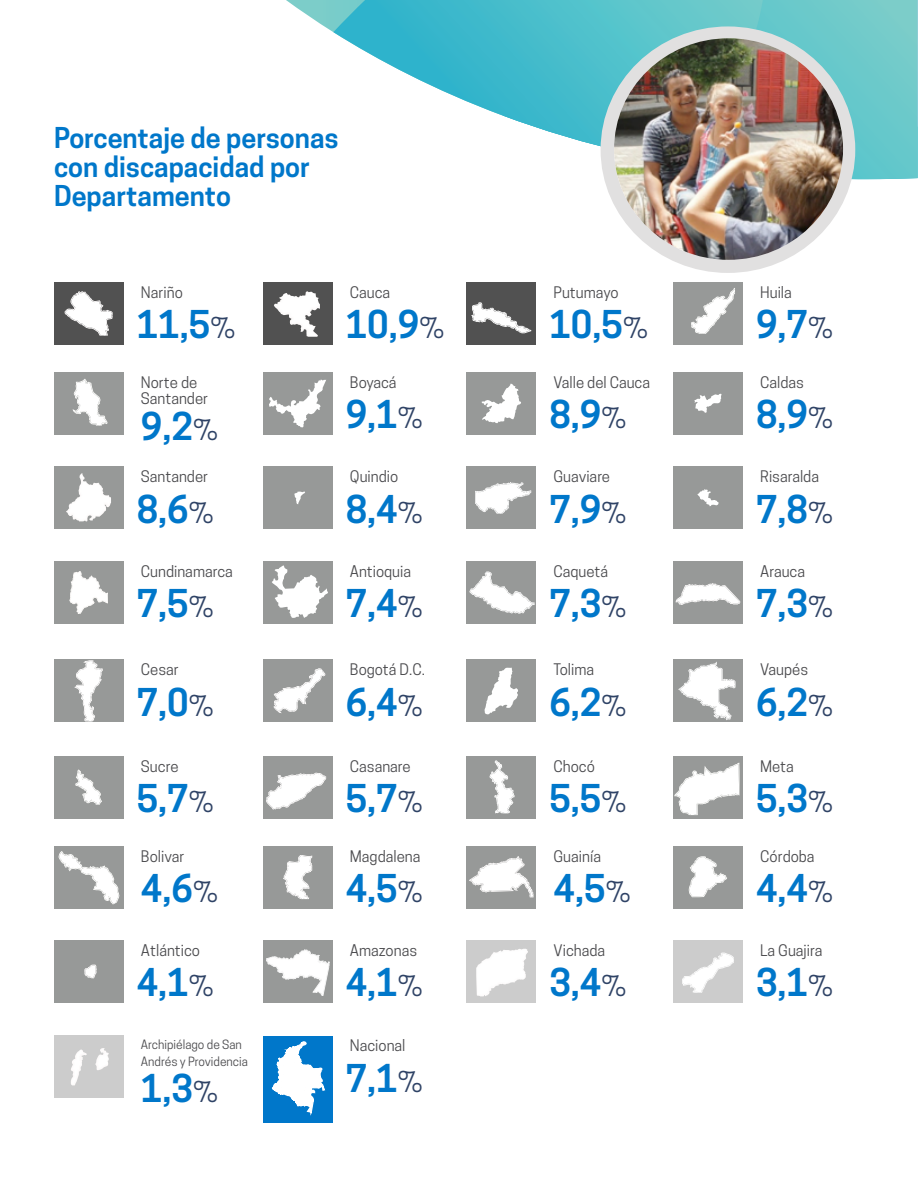
<style>
.page{position:relative;width:918px;height:1188px;background:#fff}
.page>*{position:absolute;margin:0;border:0;box-sizing:border-box;transform-origin:0 0}
.t1{font:600 36px "Cooper Hewitt";color:#0077ca}
.t2{font:600 27px/29.1px "Cooper Hewitt";color:#0077ca}
.t3{font:15px/16.5px "Cooper Hewitt";color:#4a4a4d}
.t4{font:12px/16.5px "Cooper Hewitt";color:#4a4a4d}
.s1{font-weight:400;font-size:27px;color:#2f4366}
</style>
<div class="page">
<svg style="left:286px;top:0;width:47px;height:32px"></svg>
<svg style="left:600px;top:0;width:318px;height:183px;background:#6fcacb"></svg>
<svg style="left:333px;top:0;width:430px;height:154px"></svg>
<div style="left:601px;top:26px;width:254px;height:247px;background:#e1e0e0;border-radius:50%"></div>
<img style="left:614px;top:38px;width:229px;height:222px">
<div style="left:54px;top:282px;width:70px;height:63px;background:#515151"></div>
<div style="left:54px;top:756px;width:70px;height:62px;background:#979998"></div>
<div style="left:263px;top:282px;width:70px;height:63px;background:#515151"></div>
<div style="left:263px;top:756px;width:70px;height:62px;background:#979998"></div>
<div style="left:466px;top:282px;width:70px;height:63px;background:#515151"></div>
<div style="left:466px;top:756px;width:70px;height:62px;background:#979998"></div>
<div style="left:673px;top:282px;width:70px;height:63px;background:#979998"></div>
<div style="left:673px;top:756px;width:70px;height:62px;background:#979998"></div>
<div style="left:54px;top:372px;width:70px;height:63px;background:#979998"></div>
<div style="left:54px;top:846px;width:70px;height:62px;background:#979998"></div>
<div style="left:263px;top:372px;width:70px;height:63px;background:#979998"></div>
<div style="left:263px;top:846px;width:70px;height:62px;background:#979998"></div>
<div style="left:466px;top:372px;width:70px;height:63px;background:#979998"></div>
<div style="left:466px;top:846px;width:70px;height:62px;background:#979998"></div>
<div style="left:673px;top:372px;width:70px;height:63px;background:#979998"></div>
<div style="left:673px;top:846px;width:70px;height:62px;background:#979998"></div>
<div style="left:54px;top:466px;width:70px;height:63px;background:#979998"></div>
<div style="left:54px;top:940px;width:70px;height:63px;background:#979998"></div>
<div style="left:263px;top:466px;width:70px;height:63px;background:#979998"></div>
<div style="left:263px;top:940px;width:70px;height:63px;background:#979998"></div>
<div style="left:466px;top:466px;width:70px;height:63px;background:#979998"></div>
<div style="left:466px;top:940px;width:70px;height:63px;background:#ccc"></div>
<div style="left:673px;top:466px;width:70px;height:63px;background:#979998"></div>
<div style="left:673px;top:940px;width:70px;height:63px;background:#ccc"></div>
<div style="left:54px;top:561px;width:70px;height:62px;background:#979998"></div>
<div style="left:54px;top:1036px;width:70px;height:62px;background:#ccc"></div>
<div style="left:263px;top:561px;width:70px;height:62px;background:#979998"></div>
<div style="left:263px;top:1036px;width:70px;height:87px;background:#0077ca"></div>
<div style="left:466px;top:561px;width:70px;height:62px;background:#979998"></div>
<div style="left:673px;top:561px;width:70px;height:62px;background:#979998"></div>
<div style="left:54px;top:660px;width:70px;height:62px;background:#979998"></div>
<div style="left:263px;top:660px;width:70px;height:62px;background:#979998"></div>
<div style="left:466px;top:660px;width:70px;height:62px;background:#979998"></div>
<div style="left:673px;top:660px;width:70px;height:62px;background:#979998"></div>
<svg style="left:65px;top:291px;width:48px;height:45px"></svg>
<svg style="left:73px;top:379px;width:34px;height:47px"></svg>
<img style="left:66px;top:473px;width:45px;height:48px">
<svg style="left:70px;top:571px;width:38px;height:42px"></svg>
<svg style="left:74px;top:660px;width:29px;height:62px"></svg>
<svg style="left:75px;top:770px;width:27px;height:35px"></svg>
<svg style="left:58px;top:851px;width:61px;height:54px"></svg>
<svg style="left:84px;top:965px;width:13px;height:13px"></svg>
<img style="left:71px;top:1048px;width:38px;height:37px">
<svg style="left:266px;top:949px;width:63px;height:47px"></svg>
<svg style="left:283px;top:855px;width:29px;height:44px"></svg>
<svg style="left:266px;top:773px;width:60px;height:36px"></svg>
<svg style="left:273px;top:668px;width:52px;height:45px"></svg>
<svg style="left:272px;top:565px;width:56px;height:53px"></svg>
<svg style="left:294px;top:491px;width:11px;height:13px"></svg>
<svg style="left:269px;top:380px;width:57px;height:47px"></svg>
<img style="left:274px;top:291px;width:46px;height:46px">
<svg style="left:471px;top:302px;width:60px;height:31px"></svg>
<svg style="left:481px;top:384px;width:40px;height:39px"></svg>
<svg style="left:475px;top:482px;width:56px;height:32px"></svg>
<svg style="left:469px;top:572px;width:66px;height:42px"></svg>
<svg style="left:485px;top:668px;width:33px;height:46px"></svg>
<svg style="left:490px;top:760px;width:25px;height:53px"></svg>
<svg style="left:469px;top:856px;width:65px;height:41px"></svg>
<img style="left:476px;top:949px;width:52px;height:47px">
<svg style="left:682px;top:953px;width:52px;height:40px"></svg>
<svg style="left:689px;top:856px;width:38px;height:41px"></svg>
<svg style="left:674px;top:763px;width:66px;height:52px"></svg>
<svg style="left:678px;top:662px;width:58px;height:58px"></svg>
<svg style="left:676px;top:583px;width:64px;height:22px"></svg>
<svg style="left:697px;top:489px;width:22px;height:17px"></svg>
<svg style="left:694px;top:394px;width:28px;height:19px"></svg>
<svg style="left:691px;top:288px;width:44px;height:46px"></svg>
<svg style="left:271px;top:1041px;width:55px;height:75px"></svg>
<p class="t2" style="left:54px;top:123px;width:286px">Porcentaje de personas con discapacidad por<br>Departamento</p>
<p class="t3" style="left:141px;top:284px;width:43px">Nariño</p>
<p class="t1" style="left:137px;top:304px;width:100px">11,5<span class="s1">%</span></p>
<p class="t3" style="left:141px;top:374px;width:69px">Norte de<br>Santander</p>
<p class="t1" style="left:141px;top:405px;width:79px">9,2<span class="s1">%</span></p>
<p class="t3" style="left:141px;top:468px;width:69px">Santander</p>
<p class="t1" style="left:137px;top:488px;width:79px">8,6<span class="s1">%</span></p>
<p class="t3" style="left:141px;top:563px;width:93px">Cundinamarca</p>
<p class="t1" style="left:137px;top:582px;width:79px">7,5<span class="s1">%</span></p>
<p class="t3" style="left:141px;top:662px;width:39px">Cesar</p>
<p class="t1" style="left:137px;top:681px;width:79px">7,0<span class="s1">%</span></p>
<p class="t3" style="left:141px;top:758px;width:39px">Sucre</p>
<p class="t1" style="left:137px;top:777px;width:79px">5,7<span class="s1">%</span></p>
<p class="t3" style="left:141px;top:848px;width:45px">Bolivar</p>
<p class="t1" style="left:141px;top:867px;width:79px">4,6<span class="s1">%</span></p>
<p class="t3" style="left:141px;top:942px;width:61px">Atlántico</p>
<p class="t1" style="left:137px;top:962px;width:79px">4,1<span class="s1">%</span></p>
<p class="t4" style="left:141px;top:1036px;width:108px">Archipiélago de San<br>Andrés y Providencia</p>
<p class="t1" style="left:141px;top:1067px;width:79px">1,3<span class="s1">%</span></p>
<p class="t3" style="left:350px;top:284px;width:42px">Cauca</p>
<p class="t1" style="left:346px;top:304px;width:100px">10,9<span class="s1">%</span></p>
<p class="t3" style="left:350px;top:374px;width:48px">Boyacá</p>
<p class="t1" style="left:346px;top:393px;width:79px">9,1<span class="s1">%</span></p>
<p class="t3" style="left:350px;top:468px;width:50px">Quindio</p>
<p class="t1" style="left:346px;top:488px;width:79px">8,4<span class="s1">%</span></p>
<p class="t3" style="left:350px;top:563px;width:63px">Antioquia</p>
<p class="t1" style="left:346px;top:582px;width:79px">7,4<span class="s1">%</span></p>
<p class="t3" style="left:350px;top:662px;width:77px">Bogotá D.C.</p>
<p class="t1" style="left:346px;top:681px;width:79px">6,4<span class="s1">%</span></p>
<p class="t3" style="left:350px;top:758px;width:62px">Casanare</p>
<p class="t1" style="left:346px;top:777px;width:79px">5,7<span class="s1">%</span></p>
<p class="t3" style="left:350px;top:848px;width:72px">Magdalena</p>
<p class="t1" style="left:346px;top:867px;width:79px">4,5<span class="s1">%</span></p>
<p class="t3" style="left:350px;top:942px;width:69px">Amazonas</p>
<p class="t1" style="left:346px;top:962px;width:79px">4,1<span class="s1">%</span></p>
<p class="t3" style="left:350px;top:1038px;width:57px">Nacional</p>
<p class="t1" style="left:346px;top:1057px;width:79px">7,1<span class="s1">%</span></p>
<p class="t3" style="left:554px;top:284px;width:66px">Putumayo</p>
<p class="t1" style="left:549px;top:304px;width:100px">10,5<span class="s1">%</span></p>
<p class="t3" style="left:554px;top:374px;width:98px">Valle del Cauca</p>
<p class="t1" style="left:549px;top:393px;width:79px">8,9<span class="s1">%</span></p>
<p class="t3" style="left:554px;top:468px;width:58px">Guaviare</p>
<p class="t1" style="left:549px;top:488px;width:79px">7,9<span class="s1">%</span></p>
<p class="t3" style="left:554px;top:563px;width:56px">Caquetá</p>
<p class="t1" style="left:549px;top:582px;width:79px">7,3<span class="s1">%</span></p>
<p class="t3" style="left:554px;top:662px;width:42px">Tolima</p>
<p class="t1" style="left:549px;top:681px;width:79px">6,2<span class="s1">%</span></p>
<p class="t3" style="left:554px;top:758px;width:43px">Chocó</p>
<p class="t1" style="left:549px;top:777px;width:79px">5,5<span class="s1">%</span></p>
<p class="t3" style="left:554px;top:848px;width:49px">Guainía</p>
<p class="t1" style="left:554px;top:867px;width:79px">4,5<span class="s1">%</span></p>
<p class="t3" style="left:554px;top:942px;width:53px">Vichada</p>
<p class="t1" style="left:549px;top:962px;width:79px">3,4<span class="s1">%</span></p>
<p class="t3" style="left:760px;top:284px;width:33px">Huila</p>
<p class="t1" style="left:756px;top:304px;width:79px">9,7<span class="s1">%</span></p>
<p class="t3" style="left:760px;top:374px;width:45px">Caldas</p>
<p class="t1" style="left:756px;top:393px;width:79px">8,9<span class="s1">%</span></p>
<p class="t3" style="left:760px;top:468px;width:60px">Risaralda</p>
<p class="t1" style="left:756px;top:488px;width:79px">7,8<span class="s1">%</span></p>
<p class="t3" style="left:760px;top:563px;width:46px">Arauca</p>
<p class="t1" style="left:756px;top:582px;width:79px">7,3<span class="s1">%</span></p>
<p class="t3" style="left:760px;top:662px;width:50px">Vaupés</p>
<p class="t1" style="left:756px;top:681px;width:79px">6,2<span class="s1">%</span></p>
<p class="t3" style="left:760px;top:758px;width:35px">Meta</p>
<p class="t1" style="left:756px;top:777px;width:79px">5,3<span class="s1">%</span></p>
<p class="t3" style="left:760px;top:848px;width:56px">Córdoba</p>
<p class="t1" style="left:756px;top:867px;width:79px">4,4<span class="s1">%</span></p>
<p class="t3" style="left:760px;top:942px;width:64px">La Guajira</p>
<p class="t1" style="left:756px;top:962px;width:79px">3,1<span class="s1">%</span></p>
</div>
